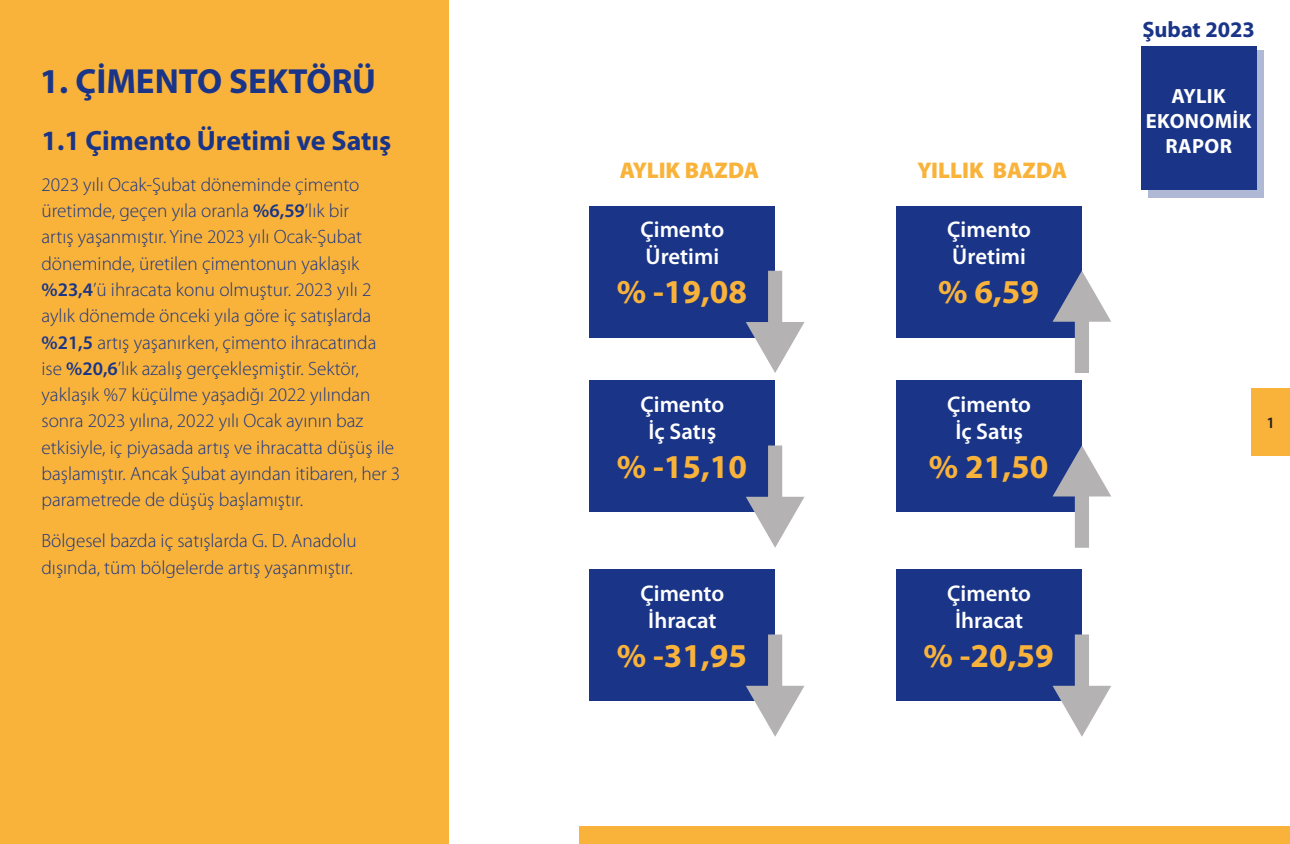
<style>
.page{position:relative;width:1290px;height:844px;background:#fff}
.page>*{position:absolute;margin:0;border:0;box-sizing:border-box;transform-origin:0 0}
.Heading_1{font:700 35px "Myriad Pro";color:#1a3588}
.t1{font:700 33.6px "Myriad Pro";color:#f9b33a}
.t2{font:700 28px "Myriad Pro";color:#1a3588}
.t3{font:600 22.75px "Myriad Pro";color:#fff}
.t4{font:900 22.75px "Myriad Pro";color:#f9b33a}
.t5{font:700 22.4px "Myriad Pro";color:#1a3588}
.t6{font:700 20.65px/24.7px "Myriad Pro";letter-spacing:.02em;color:#fff;text-align:center}
.t7{font:300 19.25px/26.2px "Myriad Pro";color:#1a3588}
.t8{font:600 15.75px "Myriad Pro";color:#231f20}
.s1{font-weight:600}
</style>
<div class="page">
<div style="left:579px;top:825px;width:711px;height:18px;background:#f9b33a"></div>
<div style="left:1251px;top:388px;width:39px;height:67px;background:#f9b33a"></div>
<div style="left:1141px;top:46px;width:115px;height:143px;background:#1a3588"></div>
<div style="left:1148px;top:51px;width:116px;height:147px;background:#1a3588"></div>
<div style="left:0;top:0;width:448px;height:843px;background:#f9b33a"></div>
<div style="left:590px;top:205px;width:185px;height:132px;background:#1a3588"></div>
<svg style="left:746px;top:271px;width:58px;height:102px"></svg>
<div style="left:590px;top:380px;width:185px;height:132px;background:#1a3588"></div>
<svg style="left:746px;top:445px;width:58px;height:102px"></svg>
<div style="left:590px;top:569px;width:185px;height:132px;background:#1a3588"></div>
<svg style="left:746px;top:634px;width:58px;height:102px"></svg>
<div style="left:896px;top:205px;width:186px;height:132px;background:#1a3588"></div>
<svg style="left:1052px;top:271px;width:59px;height:102px"></svg>
<div style="left:896px;top:380px;width:186px;height:132px;background:#1a3588"></div>
<svg style="left:1052px;top:445px;width:59px;height:102px"></svg>
<div style="left:896px;top:569px;width:186px;height:132px;background:#1a3588"></div>
<svg style="left:1052px;top:634px;width:59px;height:102px"></svg>
<p class="Heading_1" style="left:40px;top:58px;width:338px">1. ÇİMENTO SEKTÖRÜ</p>
<p class="t2" style="left:42px;top:122px;width:351px">1.1 Çimento Üretimi ve Satış</p>
<p class="t7" style="left:42px;top:171px;width:360px">2023 yılı Ocak-Şubat döneminde çimento üretimde, geçen yıla oranla <span class="s1">%6,59</span>’lık bir<br>artış yaşanmıştır. Yine 2023 yılı Ocak-Şubat döneminde, üretilen çimentonun yaklaşık <span class="s1">%23,4</span>’ü ihracata konu olmuştur. 2023 yılı 2 aylık dönemde önceki yıla göre iç satışlarda <span class="s1">%21,5</span> artış yaşanırken, çimento ihracatında ise <span class="s1">%20,6</span>’lık azalış gerçekleşmiştir. Sektör, yaklaşık %7 küçülme yaşadığı 2022 yılından sonra 2023 yılına, 2022 yılı Ocak ayının baz etkisiyle, iç piyasada artış ve ihracatta düşüş ile başlamıştır. Ancak Şubat ayından itibaren, her 3 parametrede de düşüş başlamıştır.</p>
<p class="t7" style="left:42px;top:527px;width:317px">Bölgesel bazda iç satışlarda G. D. Anadolu dışında, tüm bölgelerde artış yaşanmıştır.</p>
<p class="t4" style="left:620px;top:157px;width:141px">AYLIK BAZDA</p>
<p class="t3" style="left:640px;top:215px;width:85px">Çimento</p>
<p class="t3" style="left:645px;top:242px;width:75px">Üretimi</p>
<p class="t1" style="left:617px;top:270px;width:132px">% -19,08</p>
<p class="t3" style="left:640px;top:389px;width:85px">Çimento</p>
<p class="t3" style="left:648px;top:417px;width:69px">İç Satış</p>
<p class="t1" style="left:617px;top:445px;width:132px">% -15,10</p>
<p class="t3" style="left:640px;top:578px;width:85px">Çimento</p>
<p class="t3" style="left:648px;top:605px;width:70px">İhracat</p>
<p class="t1" style="left:617px;top:633px;width:132px">% -31,95</p>
<p class="t4" style="left:917px;top:157px;width:151px">YILLIK BAZDA</p>
<p class="t3" style="left:947px;top:215px;width:85px">Çimento</p>
<p class="t3" style="left:952px;top:242px;width:75px">Üretimi</p>
<p class="t1" style="left:938px;top:270px;width:102px">% 6,59</p>
<p class="t3" style="left:947px;top:389px;width:85px">Çimento</p>
<p class="t3" style="left:955px;top:417px;width:69px">İç Satış</p>
<p class="t1" style="left:929px;top:445px;width:121px">% 21,50</p>
<p class="t3" style="left:947px;top:578px;width:85px">Çimento</p>
<p class="t3" style="left:955px;top:605px;width:70px">İhracat</p>
<p class="t1" style="left:923px;top:633px;width:132px">% -20,59</p>
<p class="t5" style="left:1142px;top:15px;width:114px">Şubat 2023</p>
<p class="t6" style="left:1146px;top:83px;width:107px">AYLIK<br>EKONOMIK<br>RAPOR</p>
<p class="t8" style="left:1266px;top:412px;width:10px">1</p>
</div>
